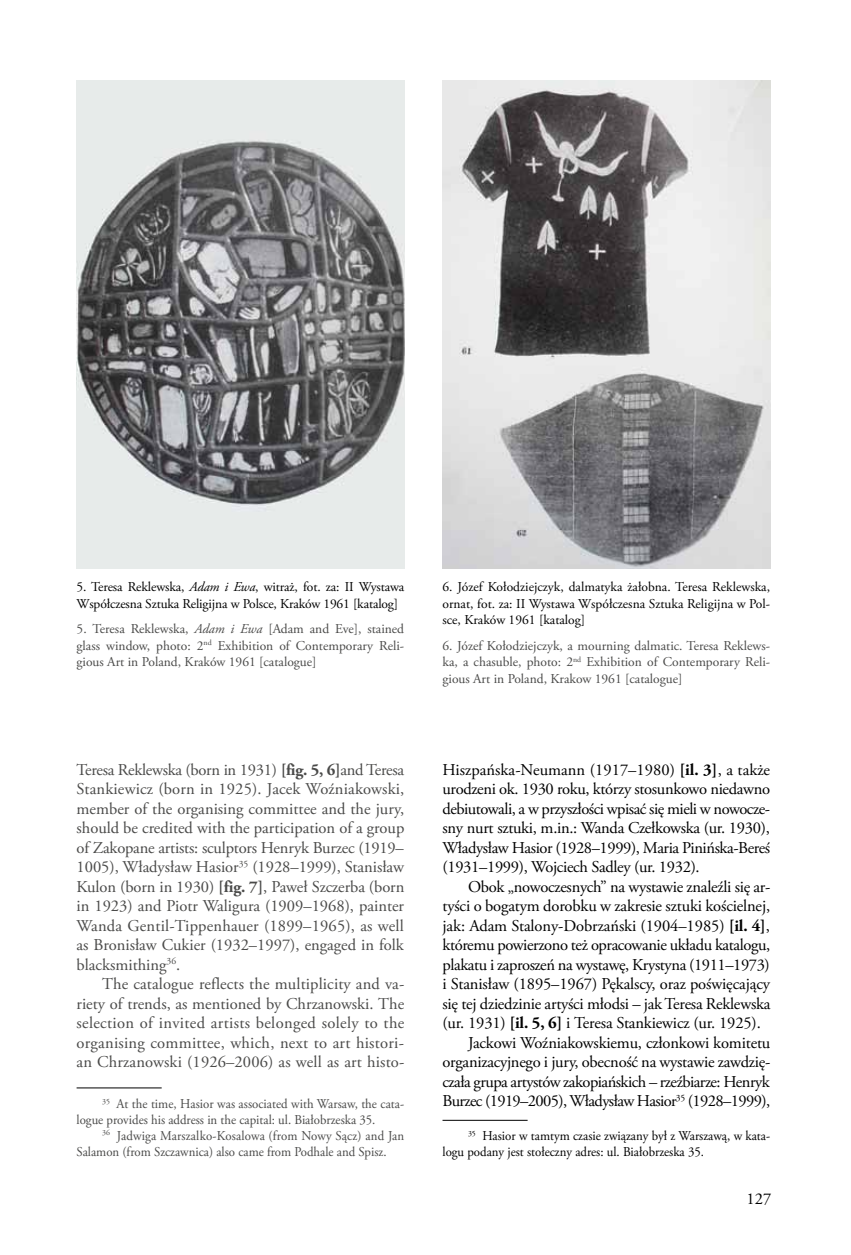
<style>
.page{position:relative;width:851px;height:1255px;background:#fff}
.page>*{position:absolute;margin:0;border:0;box-sizing:border-box;transform-origin:0 0}
.t1{font:16.5px/19.5px "Adobe Garamond Pro";letter-spacing:-.015em;color:#000;text-align:justify}
.t2{font:16.5px/19.5px "Adobe Garamond Pro";color:#4a4a49;text-align:justify}
.t3{font:16.5px "Adobe Garamond Pro";letter-spacing:-.035em;color:#000}
.t4{font:13.5px/16.5px "Adobe Garamond Pro";color:#4a4a49;text-align:justify}
.t5{font:13.5px/16.5px "Adobe Garamond Pro";color:#000}
.t6{font:13.5px/15.9px "Adobe Garamond Pro";color:#4a4a49;scale:.95 1}
.t7{font:13.5px/15.9px "Adobe Garamond Pro";color:#000;scale:.95 1}
.s1{font-style:italic}
.s2{font-weight:700}
</style>
<div class="page">
<hr style="left:442px;top:1119px;width:85px;height:1px;background:#000">
<hr style="left:77px;top:1087px;width:85px;height:1px;background:#000">
<img style="left:77px;top:81px;width:327px;height:487px">
<img style="left:442px;top:81px;width:328px;height:487px">
<p class="t5" style="left:77px;top:579px;width:329px">5. Teresa Reklewska, <span class="s1">Adam i Ewa</span>, witraż, fot. za: II Wystawa<br>Współczesna Sztuka Religijna w Polsce, Kraków 1961 [katalog]</p>
<p class="t4" style="left:77px;top:621px;width:329px">5. Teresa Reklewska, <span class="s1">Adam i Ewa</span> [Adam and Eve], stained glass window, photo: 2<sup>nd</sup> Exhibition of Contemporary Reli&shy;gious Art in Poland, Kraków 1961 [catalogue]</p>
<p class="t2" style="left:77px;top:760px;width:329px">Teresa Reklewska (born in 1931) <span class="s2">[fig. 5, 6]</span>and Teresa Stankiewicz (born in 1925). Jacek Woźniakowski, member of the organising committee and the jury, should be credited with the participation of a group of Zakopane artists: sculptors Henryk Burzec (1919– 1005), Władysław Hasior<sup>35</sup> (1928–1999), Stanisław Kulon (born in 1930) <span class="s2">[fig. 7]</span>, Paweł Szczerba (born in 1923) and Piotr Waligura (1909–1968), painter Wanda Gentil-Tippenhauer (1899–1965), as well as Bronisław Cukier (1932–1997), engaged in folk blacksmithing<sup>36</sup>.</p>
<p class="t2" style="left:77px;top:974px;width:329px;text-indent:26px">The catalogue reflects the multiplicity and va&shy;riety of trends, as mentioned by Chrzanowski. The selection of invited artists belonged solely to the organising committee, which, next to art histori&shy;an Chrzanowski (1926–2006) as well as art histo-</p>
<p class="t6" style="left:77px;top:1096px;width:346px;text-indent:26px"><sup>35</sup> At the time, Hasior was associated with Warsaw, the cata&shy;logue provides his address in the capital: ul. Białobrzeska 35.</p>
<p class="t6" style="left:77px;top:1128px;width:346px;text-indent:26px"><sup>36</sup> Jadwiga Marszalko-Kosalowa (from Nowy Sącz) and Jan<br>Salamon (from Szczawnica) also came from Podhale and Spisz.</p>
<p class="t5" style="left:442px;top:579px;width:329px;text-align:justify">6. Józef Kołodziejczyk, dalmatyka żałobna. Teresa Reklewska, ornat, fot. za: II Wystawa Współczesna Sztuka Religijna w Pol&shy;sce, Kraków 1961 [katalog]</p>
<p class="t4" style="left:442px;top:637px;width:329px">6. Józef Kołodziejczyk, a mourning dalmatic. Teresa Reklews&shy;ka, a chasuble, photo: 2<sup>nd</sup> Exhibition of Contemporary Reli&shy;gious Art in Poland, Krakow 1961 [catalogue]</p>
<p class="t1" style="left:442px;top:760px;width:329px">Hiszpańska-Neumann (1917–1980) <span class="s2">[il. 3]</span>, a także urodzeni ok. 1930 roku, którzy stosunkowo niedawno debiutowali, a w przyszłości wpisać się mieli w nowocze&shy;sny nurt sztuki, m.in.: Wanda Czełkowska (ur. 1930), Władysław Hasior (1928–1999), Maria Pinińska-Bereś (1931–1999), Wojciech Sadley (ur. 1932).</p>
<p class="t1" style="left:468px;top:877px;width:304px">Obok „nowoczesnych” na wystawie znaleźli się ar-</p>
<p class="t1" style="left:442px;top:896px;width:329px">tyści o bogatym dorobku w zakresie sztuki kościelnej,</p>
<p class="t1" style="left:442px;top:916px;width:329px">jak: Adam Stalony-Dobrzański (1904–1985) <span class="s2">[il. 4]</span>,</p>
<p class="t1" style="left:442px;top:935px;width:329px">któremu powierzono też opracowanie układu katalogu,</p>
<p class="t1" style="left:442px;top:955px;width:329px">plakatu i zaproszeń na wystawę, Krystyna (1911–1973)</p>
<p class="t1" style="left:442px;top:974px;width:329px">i Stanisław (1895–1967) Pękalscy, oraz poświęcający</p>
<p class="t1" style="left:442px;top:994px;width:329px">się tej dziedzinie artyści młodsi – jak Teresa Reklewska</p>
<p class="t1" style="left:442px;top:1013px;width:320px">(ur. 1931) <span class="s2">[il. 5, 6]</span> i Teresa Stankiewicz (ur. 1925).</p>
<p class="t1" style="left:468px;top:1033px;width:304px">Jackowi Woźniakowskiemu, członkowi komitetu</p>
<p class="t1" style="left:442px;top:1052px;width:329px">organizacyjnego i jury, obecność na wystawie zawdzię-</p>
<p class="t1" style="left:442px;top:1072px;width:329px">czała grupa artystów zakopiańskich – rzeźbiarze: Henryk</p>
<p class="t3" style="left:442px;top:1091px;width:329px">Burzec (1919–2005), Władysław Hasior<sup>35</sup> (1928–1999),</p>
<p class="t7" style="left:442px;top:1128px;width:346px;text-indent:26px"><sup>35</sup> Hasior w tamtym czasie związany był z Warszawą, w kata&shy;logu podany jest stołeczny adres: ul. Białobrzeska 35.</p>
<p class="t1" style="left:746px;top:1189px;width:26px">127</p>
</div>
